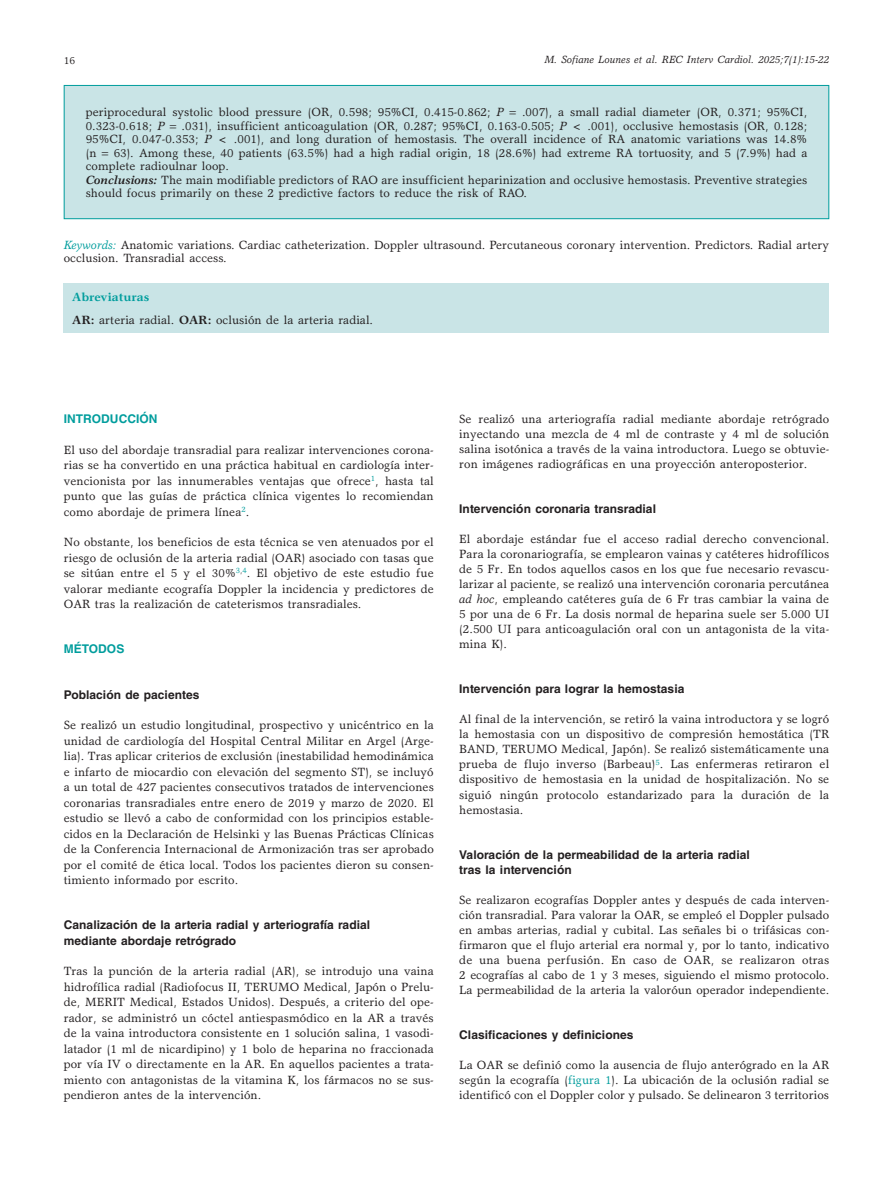
<style>
.page{position:relative;width:893px;height:1191px;background:#fff}
.page>*{position:absolute;margin:0;border:0;box-sizing:border-box;transform-origin:0 0}
.t1{font:12px/15.5px "Garth Graphic Std";letter-spacing:.005em;color:#231f20;text-align:justify}
.t2{font:700 12px/15.5px "Helvetica LT Std";letter-spacing:.005em;color:#231f20}
.t3{font:700 12px "Helvetica LT Std";letter-spacing:.005em;color:#009d9d}
.t4{font:italic 10.5px "Garth Graphic Std";letter-spacing:.005em;color:#231f20}
.t5{font:10.5px "Garth Graphic Std";color:#231f20}
.s1{font-style:italic}
.s2{font-weight:700;font-style:italic}
.s3{font-style:italic;color:#009d9d}
.s4{font-weight:700;color:#009d9d}
.s5{font-weight:700}
.s6{color:#009d9d}
</style>
<div class="page">
<div style="left:64px;top:284px;width:765px;height:49px;background:#c9e4e6"></div>
<div style="left:64px;top:85px;width:765px;height:134px;background:#c9e4e6"></div>
<div style="left:64px;top:85px;width:765px;height:134px;border:1px solid #009d9d"></div>
<p class="t5" style="left:64px;top:54px;width:13px">16</p>
<p class="t4" style="left:544px;top:53px;width:286px">M. Sofiane Lounes et al. REC Interv Cardiol. 2025;7(1):15-22</p>
<p class="t1" style="left:86px;top:104px;width:419px">periprocedural systolic blood pressure (OR, 0.598; 95%CI, 0.415-0.862; <span class="s1">P</span></p>
<p class="t1" style="left:522px;top:104px;width:287px">.007), a small radial diameter (OR, 0.371; 95%CI,</p>
<p class="t1" style="left:86px;top:118px;width:80px">0.323-0.618; <span class="s1">P</span></p>
<p class="t1" style="left:86px;top:119px;width:723px;line-height:13.5px;text-indent:96px">.031), insufficient anticoagulation (OR, 0.287; 95%CI, 0.163-0.505; <span class="s1">P</span> &lt; .001), occlusive hemostasis (OR, 0.128; 95%CI, 0.047-0.353; <span class="s1">P</span> &lt; .001), and long duration of hemostasis. The overall incidence of RA anatomic variations was 14.8% (n</p>
<p class="t1" style="left:86px;top:146px;width:723px;line-height:13.5px;text-align:left;text-indent:28px">63). Among these, 40 patients (63.5%) had a high radial origin, 18 (28.6%) had extreme RA tortuosity, and 5 (7.9%) had a complete radioulnar loop.<br><span class="s2">Conclusions:</span> The main modifiable predictors of RAO are insufficient heparinization and occlusive hemostasis. Preventive strategies should focus primarily on these 2 predictive factors to reduce the risk of RAO.</p>
<p class="t1" style="left:64px;top:238px;width:767px;line-height:13.5px"><span class="s3">Keywords:</span> Anatomic variations. Cardiac catheterization. Doppler ultrasound. Percutaneous coronary intervention. Predictors. Radial artery occlusion. Transradial access.</p>
<p class="t1" style="left:72px;top:285px;width:302px;line-height:23.5px"><span class="s4">Abreviaturas<br></span><span class="s5">AR:</span> arteria radial. <span class="s5">OAR:</span> oclusión de la arteria radial.</p>
<p class="t3" style="left:64px;top:412px;width:95px">INTRODUCCIÓN</p>
<p class="t1" style="left:64px;top:442px;width:371px">El uso del abordaje transradial para realizar intervenciones corona&shy;rias se ha convertido en una práctica habitual en cardiología inter&shy;vencionista por las innumerables ventajas que ofrece<sup>1</sup>, hasta tal punto que las guías de práctica clínica vigentes lo recomiendan como abordaje de primera línea<sup>2</sup>.</p>
<p class="t1" style="left:64px;top:534px;width:371px">No obstante, los beneficios de esta técnica se ven atenuados por el riesgo de oclusión de la arteria radial (OAR) asociado con tasas que se sitúan entre el 5 y el 30%<sup>3</sup><sup>,</sup><sup>4</sup>. El objetivo de este estudio fue valorar mediante ecografía Doppler la incidencia y predictores de OAR tras la realización de cateterismos transradiales.</p>
<p class="t3" style="left:64px;top:642px;width:62px">MÉTODOS</p>
<p class="t2" style="left:64px;top:687px;width:137px">Población de pacientes</p>
<p class="t1" style="left:64px;top:717px;width:371px">Se realizó un estudio longitudinal, prospectivo y unicéntrico en la unidad de cardiología del Hospital Central Militar en Argel (Arge&shy;lia). Tras aplicar criterios de exclusión (inestabilidad hemodinámica e infarto de miocardio con elevación del segmento ST), se incluyó a un total de 427 pacientes consecutivos tratados de intervenciones coronarias transradiales entre enero de 2019 y marzo de 2020. El estudio se llevó a cabo de conformidad con los principios estable&shy;cidos en la Declaración de Helsinki y las Buenas Prácticas Clínicas de la Conferencia Internacional de Armonización tras ser aprobado por el comité de ética local. Todos los pacientes dieron su consen&shy;timiento informado por escrito.</p>
<p class="t2" style="left:64px;top:917px;width:308px">Canalización de la arteria radial y arteriografía radial mediante abordaje retrógrado</p>
<p class="t1" style="left:64px;top:963px;width:372px">Tras la punción de la arteria radial (AR), se introdujo una vaina hidrofílica radial (Radiofocus II, TERUMO Medical, Japón o Prelu&shy;de, MERIT Medical, Estados Unidos). Después, a criterio del ope&shy;rador, se administró un cóctel antiespasmódico en la AR a través de la vaina introductora consistente en 1 solución salina, 1 vasodi&shy;latador (1 ml de nicardipino) y 1 bolo de heparina no fraccionada por vía IV o directamente en la AR. En aquellos pacientes a trata&shy;miento con antagonistas de la vitamina K, los fármacos no se sus&shy;pendieron antes de la intervención.</p>
<p class="t1" style="left:459px;top:411px;width:372px;line-height:15px">Se realizó una arteriografía radial mediante abordaje retrógrado inyectando una mezcla de 4 ml de contraste y 4 ml de solución salina isotónica a través de la vaina introductora. Luego se obtuvie&shy;ron imágenes radiográficas en una proyección anteroposterior.</p>
<p class="t2" style="left:459px;top:501px;width:198px">Intervención coronaria transradial</p>
<p class="t1" style="left:459px;top:531px;width:372px;line-height:15px">El abordaje estándar fue el acceso radial derecho convencional.<br>Para la coronariografía, se emplearon vainas y catéteres hidrofílicos de 5 Fr. En todos aquellos casos en los que fue necesario revascu&shy;larizar al paciente, se realizó una intervención coronaria percutánea <span class="s1">ad hoc</span>, empleando catéteres guía de 6 Fr tras cambiar la vaina de 5 por una de 6 Fr. La dosis normal de heparina suele ser 5.000 UI (2.500 UI para anticoagulación oral con un antagonista de la vita&shy;mina K).</p>
<p class="t2" style="left:459px;top:681px;width:227px">Intervención para lograr la hemostasia</p>
<p class="t1" style="left:459px;top:711px;width:372px;line-height:15px">Al final de la intervención, se retiró la vaina introductora y se logró la hemostasia con un dispositivo de compresión hemostática (TR BAND, TERUMO Medical, Japón). Se realizó sistemáticamente una prueba de flujo inverso (Barbeau)<sup>5</sup>. Las enfermeras retiraron el dispositivo de hemostasia en la unidad de hospitalización. No se siguió ningún protocolo estandarizado para la duración de la hemostasia.</p>
<p class="t2" style="left:459px;top:846px;width:292px;line-height:15px">Valoración de la permeabilidad de la arteria radial tras la intervención</p>
<p class="t1" style="left:459px;top:891px;width:372px;line-height:15px">Se realizaron ecografías Doppler antes y después de cada interven&shy;ción transradial. Para valorar la OAR, se empleó el Doppler pulsado en ambas arterias, radial y cubital. Las señales bi o trifásicas con&shy;firmaron que el flujo arterial era normal y, por lo tanto, indicativo de una buena perfusión. En caso de OAR, se realizaron otras 2 ecografías al cabo de 1 y 3 meses, siguiendo el mismo protocolo.<br>La permeabilidad de la arteria la valoróun operador independiente.</p>
<p class="t2" style="left:459px;top:1026px;width:176px">Clasificaciones y definiciones</p>
<p class="t1" style="left:459px;top:1056px;width:372px;line-height:15px">La OAR se definió como la ausencia de flujo anterógrado en la AR según la ecografía (<span class="s6">figura 1</span>). La ubicación de la oclusión radial se identificó con el Doppler color y pulsado. Se delinearon 3 territorios</p>
</div>
